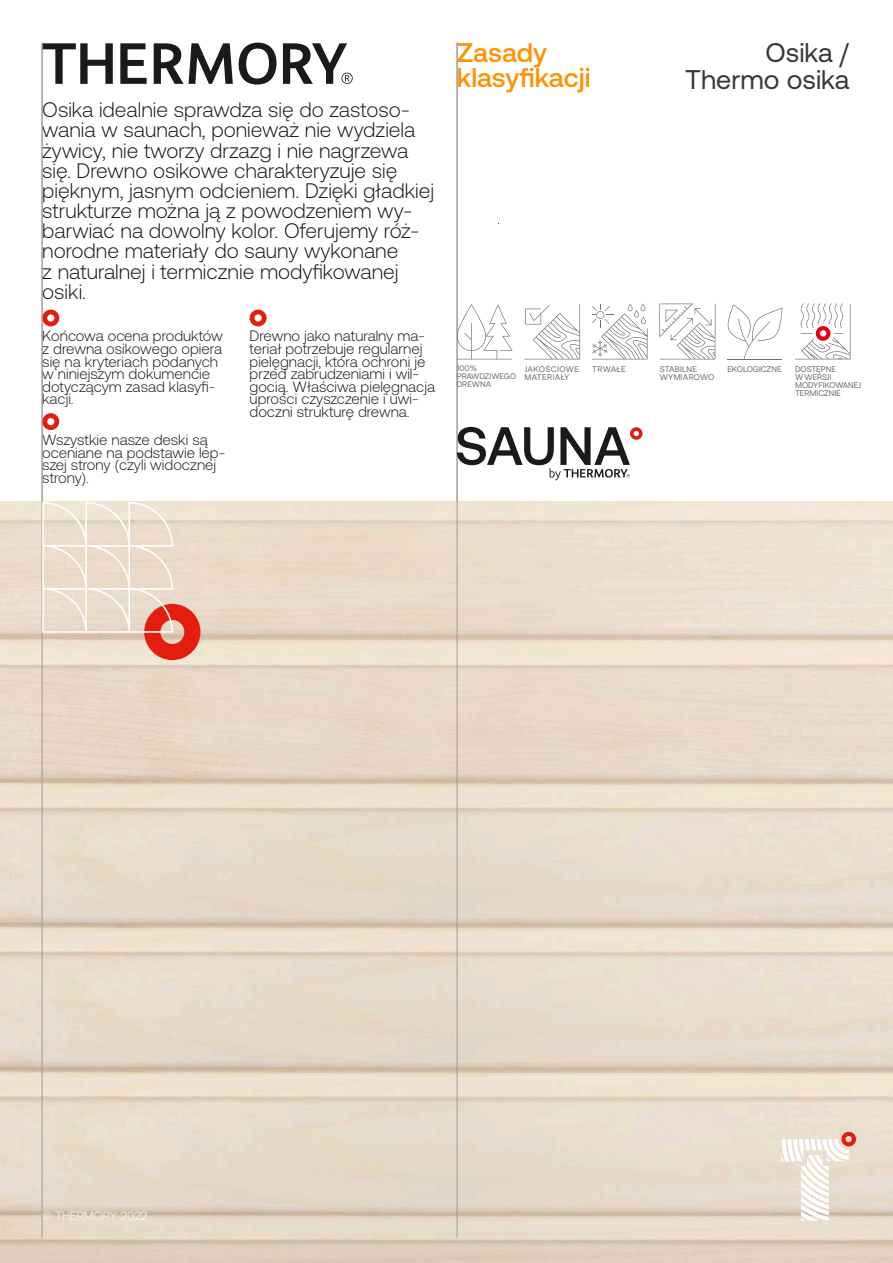
<style>
.page{position:relative;width:893px;height:1263px;background:#fff}
.page>*{position:absolute;margin:0;border:0;box-sizing:border-box;transform-origin:0 0}
.t1{font:500 27px/26px "Aeonik";color:#ff9200}
.t2{font:27px/27px "Aeonik";color:#3b343a;text-align:right}
.t3{font:300 21px/20.1px "Aeonik";color:#151514}
.t4{font:300 15px/12.6px "Aeonik";color:#151514}
.t5{font:300 12px "Aeonik";color:#fff}
.t6{font:8.25px/7.9px "Aeonik";color:#707070}
.t7{font:8.25px/7.9px "Aeonik";letter-spacing:.05em;color:#707070}
.t8{font:8.25px/7.9px "Aeonik";letter-spacing:.03em;color:#707070}
.t9{font:8.1px/7.8px "Aeonik";color:#707070}
</style>
<div class="page">
<svg style="left:43px;top:310px;width:16px;height:16px"></svg>
<svg style="left:43px;top:413px;width:16px;height:17px"></svg>
<svg style="left:250px;top:310px;width:17px;height:16px"></svg>
<svg style="left:781px;top:1132px;width:75px;height:88px"></svg>
<svg style="left:43px;top:43px;width:70px;height:41px"></svg>
<svg style="left:120px;top:43px;width:27px;height:41px"></svg>
<svg style="left:154px;top:43px;width:79px;height:41px"></svg>
<svg style="left:239px;top:43px;width:38px;height:42px"></svg>
<svg style="left:283px;top:43px;width:70px;height:41px"></svg>
<hr style="left:42px;top:43px;width:1px;height:1194px;background:#9d9d9b">
<hr style="left:457px;top:43px;width:1px;height:1194px;background:#9d9d9b">
<svg style="left:42px;top:502px;width:158px;height:158px;background:#ebcfbf"></svg>
<svg style="left:457px;top:427px;width:185px;height:53px"></svg>
<svg style="left:795px;top:303px;width:55px;height:56px"></svg>
<svg style="left:592px;top:304px;width:55px;height:55px"></svg>
<svg style="left:659px;top:304px;width:56px;height:55px"></svg>
<hr style="left:727px;top:359px;width:55px;height:1px;background:#706e6e">
<svg style="left:727px;top:304px;width:55px;height:55px"></svg>
<svg style="left:457px;top:304px;width:56px;height:55px"></svg>
<svg style="left:524px;top:304px;width:56px;height:55px"></svg>
<p class="t3" style="left:42px;top:102px;width:393px">Osika idealnie sprawdza się do zastoso&shy;wania w saunach, ponieważ nie wydziela żywicy, nie tworzy drzazg i nie nagrzewa się. Drewno osikowe charakteryzuje się pięknym, jasnym odcieniem. Dzięki gładkiej strukturze można ją z powodzeniem wy&shy;barwiać na dowolny kolor. Oferujemy róż&shy;norodne materiały do sauny wykonane<br>z naturalnej i termicznie modyfikowanej osiki.</p>
<p class="t4" style="left:42px;top:331px;width:182px">Końcowa ocena produktów z drewna osikowego opiera się na kryteriach podanych w niniejszym dokumencie dotyczącym zasad klasyfi&shy;kacji.</p>
<p class="t4" style="left:42px;top:435px;width:185px">Wszystkie nasze deski są oceniane na podstawie lep&shy;szej strony (czyli widocznej strony).</p>
<p class="t4" style="left:250px;top:331px;width:187px">Drewno jako naturalny ma&shy;teriał potrzebuje regularnej pielęgnacji, która ochroni je przed zabrudzeniami i wil&shy;gocią. Właściwa pielęgnacja uprości czyszczenie i uwi&shy;doczni strukturę drewna.</p>
<h1 class="t1" style="left:457px;top:42px;width:135px">Zasady klasyfikacji</h1>
<h1 class="t2" style="left:685px;top:41px;width:166px">Osika /<br>Thermo osika</h1>
<p class="t9" style="left:457px;top:365px;width:61px">100%<br>PRAWDZIWEGO<br>DREWNA</p>
<p class="t7" style="left:524px;top:366px;width:56px">JAKOŚCIOWE<br>MATERIAŁY</p>
<p class="t6" style="left:592px;top:366px;width:35px">TRWAŁE</p>
<p class="t8" style="left:660px;top:366px;width:56px">STABILNE<br>WYMIAROWO</p>
<p class="t6" style="left:727px;top:366px;width:56px">EKOLOGICZNE</p>
<p class="t6" style="left:795px;top:366px;width:68px">DOSTĘPNE<br>W WERSJI<br>MODYFIKOWANEJ<br>TERMICZNIE</p>
<p class="t5" style="left:42px;top:1211px;width:107px">© THERMORY 2022</p>
</div>
